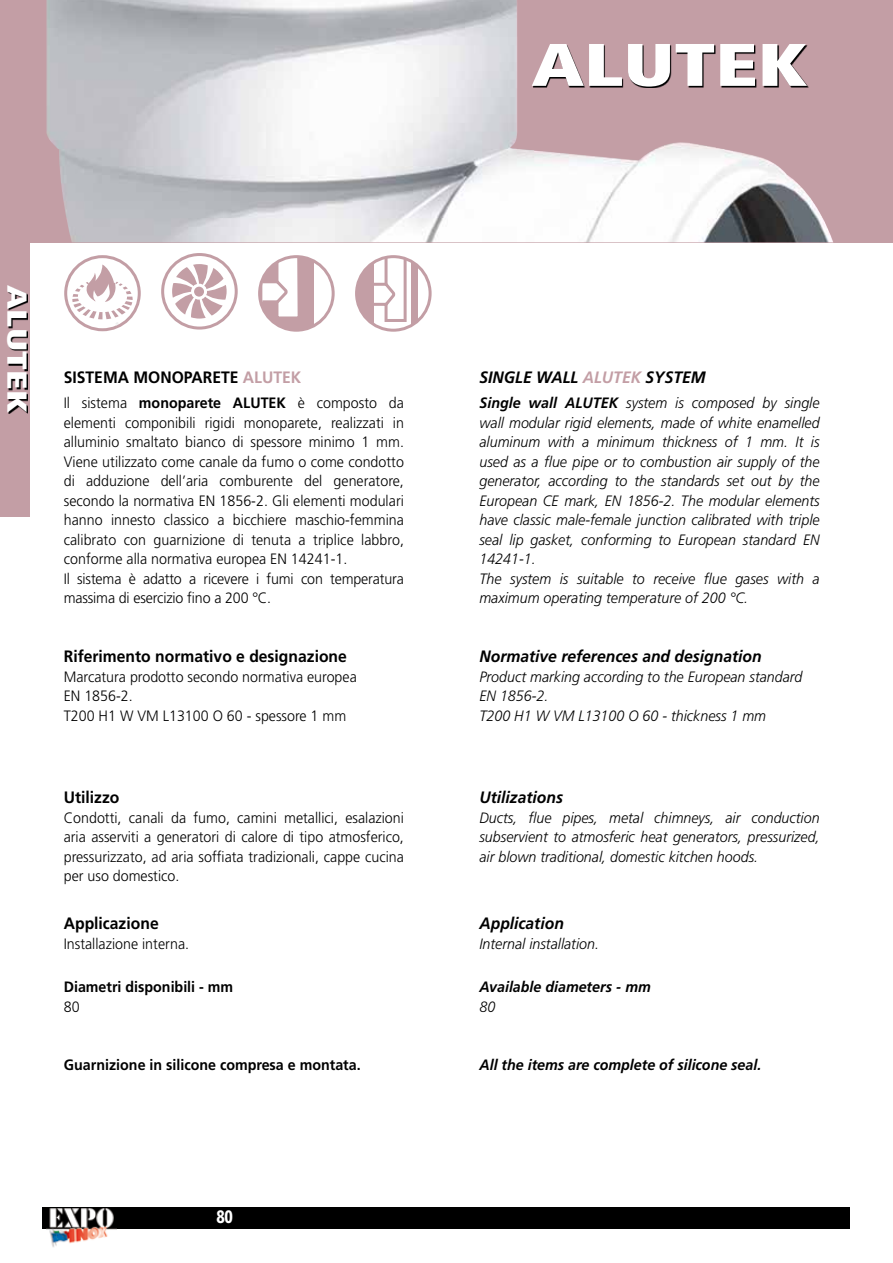
<style>
.page{position:relative;width:893px;height:1263px;background:#fff}
.page>*{position:absolute;margin:0;border:0;box-sizing:border-box;transform-origin:0 0}
.t1{font:900 condensed 60px "Frutiger";color:#fff;scale:1.31 1}
.t2{font:900 condensed 27.45px "Frutiger";letter-spacing:.01em;color:#fff;scale:1.31 1}
.t3{font:900 condensed 18px "Frutiger";color:#fff;scale:.9 1}
.t4{font:italic 700 16.5px "Frutiger";color:#000;scale:.95 1}
.t5{font:700 16.5px "Frutiger";color:#000;scale:.95 1}
.t6{font:300 15px/19.5px "Frutiger";color:#000;scale:.95 1}
.t7{font:italic 300 15px/19.5px "Frutiger";color:#000;scale:.95 1}
.t8{font:700 15px "Frutiger";color:#000;scale:.95 1}
.t9{font:italic 700 15px "Frutiger";color:#000;scale:.95 1}
.s1{color:#c39ea5}
.s2{font-weight:700}
</style>
<div class="page">
<div style="left:43px;top:1207px;width:807px;height:21px;background:#000"></div>
<img style="left:47px;top:1208px;width:69px;height:39px">
<div style="left:0;top:0;width:893px;height:242px;background:#c39ea5"></div>
<img style="left:46px;top:0;width:787px;height:242px">
<div style="left:0;top:0;width:30px;height:517px;background:#c39ea5"></div>
<svg style="left:8px;top:286px;width:20px;height:128px"></svg>
<svg style="left:533px;top:45px;width:275px;height:43px"></svg>
<svg style="left:260px;top:257px;width:73px;height:73px"></svg>
<svg style="left:260px;top:257px;width:53px;height:71px"></svg>
<div style="left:258px;top:255px;width:77px;height:77px;border:3px solid #c39ea5;border-radius:50%"></div>
<svg style="left:66px;top:257px;width:73px;height:73px"></svg>
<div style="left:64px;top:255px;width:77px;height:76px;border:3px solid #c39ea5;border-radius:50%"></div>
<svg style="left:72px;top:264px;width:61px;height:62px"></svg>
<svg style="left:357px;top:257px;width:73px;height:73px"></svg>
<div style="left:412px;top:257px;width:6px;height:73px;background:#c39ea5"></div>
<svg style="left:373px;top:257px;width:35px;height:66px"></svg>
<svg style="left:357px;top:261px;width:16px;height:65px"></svg>
<div style="left:355px;top:255px;width:77px;height:77px;border:3px solid #c39ea5;border-radius:50%"></div>
<div style="left:161px;top:253px;width:77px;height:77px;border:3px solid #c39ea5;border-radius:50%"></div>
<svg style="left:172px;top:264px;width:55px;height:55px"></svg>
<div style="left:193px;top:285px;width:13px;height:13px;background:#c39ea5;border-radius:50%"></div>
<div style="left:191px;top:284px;width:16px;height:16px;border:3px solid #fff;border-radius:50%"></div>
<h1 class="t1" style="left:531px;top:28px;width:212px">ALUTEK</h1>
<h2 class="t2" style="left:34px;top:285px;width:99px;rotate:90deg">ALUTEK</h2>
<p class="t5" style="left:64px;top:367px;width:252px">SISTEMA MONOPARETE <span class="s1">ALUTEK</span></p>
<p class="t6" style="left:64px;top:393px;width:360px">Il sistema <span class="s2">monoparete ALUTEK</span> è composto da elementi componibili rigidi monoparete, realizzati in alluminio smaltato bianco di spessore minimo 1 mm.<br>Viene utilizzato come canale da fumo o come condotto di adduzione dell’aria comburente del generatore, secondo la normativa EN 1856-2. Gli elementi modulari hanno innesto classico a bicchiere maschio-femmina calibrato con guarnizione di tenuta a triplice labbro, conforme alla normativa europea EN 14241-1.<br>Il sistema è adatto a ricevere i fumi con temperatura massima di esercizio fino a 200 °C.</p>
<p class="t5" style="left:64px;top:647px;width:299px">Riferimento normativo e designazione</p>
<p class="t6" style="left:64px;top:667px;width:310px">Marcatura prodotto secondo normativa europea<br>EN 1856-2.<br>T200 H1 W VM L13100 O 60 - spessore 1 mm</p>
<p class="t5" style="left:64px;top:788px;width:60px">Utilizzo</p>
<p class="t6" style="left:64px;top:808px;width:360px;text-align:justify">Condotti, canali da fumo, camini metallici, esalazioni aria asserviti a generatori di calore di tipo atmosferico, pressurizzato, ad aria soffiata tradizionali, cappe cucina per uso domestico.</p>
<p class="t5" style="left:64px;top:914px;width:101px">Applicazione</p>
<p class="t6" style="left:64px;top:934px;width:133px">Installazione interna.</p>
<p class="t8" style="left:64px;top:978px;width:180px">Diametri disponibili - mm</p>
<p class="t6" style="left:64px;top:997px;width:18px">80</p>
<p class="t8" style="left:64px;top:1056px;width:314px">Guarnizione in silicone compresa e montata.</p>
<p class="t3" style="left:216px;top:1206px;width:20px">80</p>
<p class="t4" style="left:479px;top:367px;width:240px">SINGLE WALL <span class="s1">ALUTEK</span> SYSTEM</p>
<p class="t7" style="left:479px;top:393px;width:360px"><span class="s2">Single wall ALUTEK</span> system is composed by single wall modular rigid elements, made of white enamelled aluminum with a minimum thickness of 1 mm. It is used as a flue pipe or to combustion air supply of the generator, according to the standards set out by the European CE mark, EN 1856-2. The modular elements have classic male-female junction calibrated with triple seal lip gasket, conforming to European standard EN 14241-1.<br>The system is suitable to receive flue gases with a maximum operating temperature of 200 °C.</p>
<p class="t4" style="left:479px;top:647px;width:299px">Normative references and designation</p>
<p class="t7" style="left:479px;top:667px;width:342px">Product marking according to the European standard<br>EN 1856-2.<br>T200 H1 W VM L13100 O 60 - thickness 1 mm</p>
<p class="t4" style="left:479px;top:788px;width:90px">Utilizations</p>
<p class="t7" style="left:479px;top:808px;width:360px;text-align:justify">Ducts, flue pipes, metal chimneys, air conduction subservient to atmosferic heat generators, pressurized, air blown traditional, domestic kitchen hoods.</p>
<p class="t4" style="left:479px;top:914px;width:90px">Application</p>
<p class="t7" style="left:479px;top:934px;width:127px">Internal installation.</p>
<p class="t9" style="left:479px;top:978px;width:182px">Available diameters - mm</p>
<p class="t7" style="left:479px;top:997px;width:18px">80</p>
<p class="t9" style="left:479px;top:1056px;width:298px">All the items are complete of silicone seal.</p>
</div>
